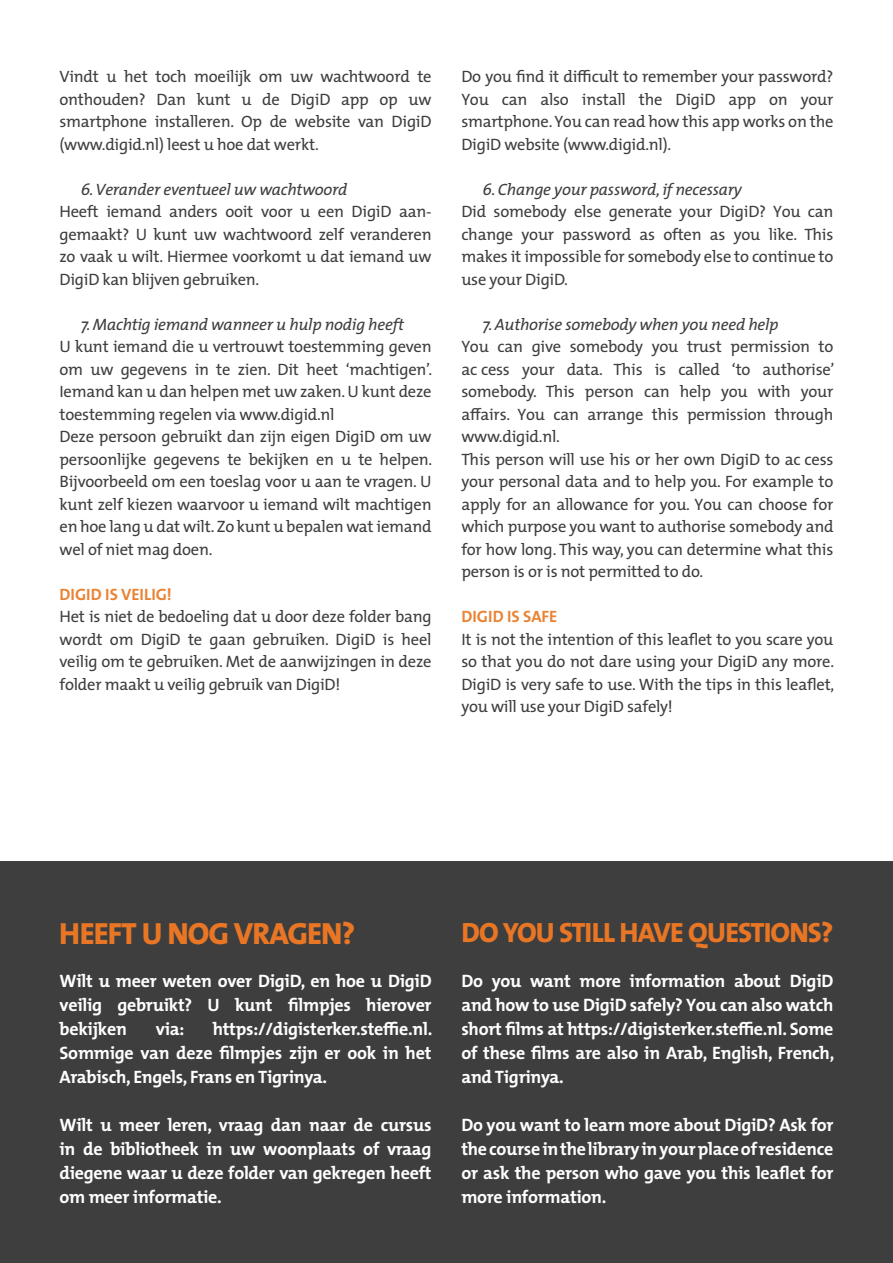
<style>
.page{position:relative;width:893px;height:1263px;background:#fff}
.page>*{position:absolute;margin:0;border:0;box-sizing:border-box;transform-origin:0 0}
.t1{font:800 30.75px "The Mix";letter-spacing:-.03em;color:#e87624}
.t2{font:800 28.05px "The Mix";letter-spacing:-.03em;color:#e87624}
.t3{font:700 18px/24px "The Mix";letter-spacing:-.015em;color:#fff;text-align:justify}
.Platte_tekst{font:16.5px/22.5px "The Mix";letter-spacing:-.015em;color:#3e3e3f;text-align:justify}
.Platte_tekst-2{font:italic 16.5px "The Mix";letter-spacing:-.015em;color:#3e3e3f}
.Platte_tekst-3{font:700 16.5px "The Mix";color:#ea8334}
</style>
<div class="page">
<div style="left:0;top:861px;width:893px;height:402px;background:#3e3e3f"></div>
<p class="Platte_tekst" style="left:60px;top:65px;width:374px">Vindt u het toch moeilijk om uw wachtwoord te onthouden? Dan kunt u de DigiD app op uw smartphone installeren. Op de website van DigiD (www.digid.nl) leest u hoe dat werkt.</p>
<p class="Platte_tekst-2" style="left:81px;top:175px;width:268px">6. Verander eventueel uw wachtwoord</p>
<p class="Platte_tekst" style="left:60px;top:200px;width:374px">Heeft iemand anders ooit voor u een DigiD aan&shy;gemaakt? U kunt uw wachtwoord zelf veranderen zo vaak u wilt. Hiermee voorkomt u dat iemand uw DigiD kan blijven gebruiken.</p>
<p class="Platte_tekst-2" style="left:81px;top:310px;width:325px">7. Machtig iemand wanneer u hulp nodig heeft</p>
<p class="Platte_tekst" style="left:60px;top:335px;width:374px">U kunt iemand die u vertrouwt toestemming geven om uw gegevens in te zien. Dit heet ‘machtigen’.<br>Iemand kan u dan helpen met uw zaken. U kunt deze toestemming regelen via www.digid.nl</p>
<p class="Platte_tekst" style="left:60px;top:425px;width:374px">Deze persoon gebruikt dan zijn eigen DigiD om uw persoonlijke gegevens te bekijken en u te helpen.<br>Bijvoorbeeld om een toeslag voor u aan te vragen. U kunt zelf kiezen waarvoor u iemand wilt machtigen en hoe lang u dat wilt. Zo kunt u bepalen wat iemand wel of niet mag doen.</p>
<p class="Platte_tekst-3" style="left:60px;top:580px;width:114px">DIGID IS VEILIG!</p>
<p class="Platte_tekst" style="left:60px;top:605px;width:374px">Het is niet de bedoeling dat u door deze folder bang wordt om DigiD te gaan gebruiken. DigiD is heel veilig om te gebruiken. Met de aanwijzingen in deze folder maakt u veilig gebruik van DigiD!</p>
<p class="Platte_tekst" style="left:461px;top:65px;width:374px">Do you find it difficult to remember your password?<br>You can also install the DigiD app on your smartphone. You can read how this app works on the DigiD website (www.digid.nl).</p>
<p class="Platte_tekst-2" style="left:483px;top:175px;width:261px">6. Change your password, if necessary</p>
<p class="Platte_tekst" style="left:461px;top:200px;width:374px">Did somebody else generate your DigiD? You can change your password as often as you like. This makes it impossible for somebody else to continue to use your DigiD.</p>
<p class="Platte_tekst-2" style="left:483px;top:310px;width:297px">7. Authorise somebody when you need help</p>
<p class="Platte_tekst" style="left:461px;top:335px;width:375px">You can give somebody you trust permission to ac cess your data. This is called ‘to authorise’ somebody. This person can help you with your affairs. You can arrange this permission through www.digid.nl.</p>
<p class="Platte_tekst" style="left:461px;top:447px;width:374px">This person will use his or her own DigiD to ac cess your personal data and to help you. For example to apply for an allowance for you. You can choose for which purpose you want to authorise somebody and for how long. This way, you can determine what this person is or is not permitted to do.</p>
<p class="Platte_tekst-3" style="left:461px;top:603px;width:97px">DIGID IS SAFE</p>
<p class="Platte_tekst" style="left:461px;top:627px;width:374px">It is not the intention of this leaflet to you scare you so that you do not dare using your DigiD any more.<br>DigiD is very safe to use. With the tips in this leaflet, you will use your DigiD safely!</p>
<p class="t1" style="left:59px;top:916px;width:298px">HEEFT U NOG VRAGEN?</p>
<p class="t2" style="left:461px;top:916px;width:374px">DO YOU STILL HAVE QUESTIONS?</p>
<p class="t3" style="left:60px;top:968px;width:374px">Wilt u meer weten over DigiD, en hoe u DigiD veilig gebruikt? U kunt filmpjes hierover bekijken</p>
<p class="t3" style="left:461px;top:968px;width:374px">Do you want more information about DigiD and how to use DigiD safely? You can also watch short films at https://digisterker.steffie.nl. Some of these films are also in Arab, English, French, and Tigrinya.</p>
<p class="t3" style="left:461px;top:1112px;width:374px">Do you want to learn more about DigiD? Ask for the course in the library in your place of residence or ask the person who gave you this leaflet for more information.</p>
<p class="t3" style="left:60px;top:1016px;width:374px;text-indent:153px">https://digisterker.steffie.nl.<br>Sommige van deze filmpjes zijn er ook in het Arabisch, Engels, Frans en Tigrinya.</p>
<p class="t3" style="left:60px;top:1112px;width:374px">Wilt u meer leren, vraag dan naar de cursus in de bibliotheek in uw woonplaats of vraag diegene waar u deze folder van gekregen heeft om meer informatie.</p>
<p class="t3" style="left:156px;top:1016px;width:30px">via:</p>
</div>
